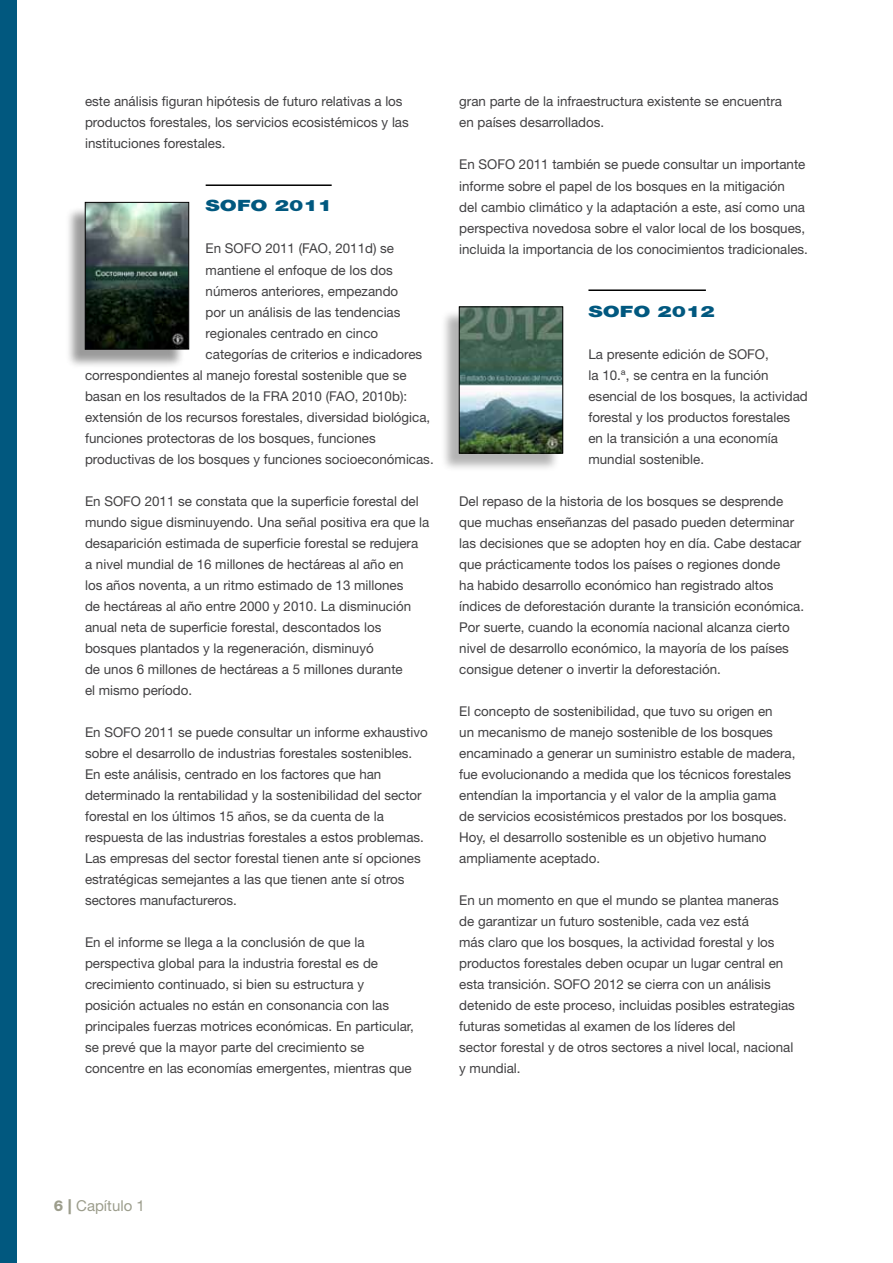
<style>
.page{position:relative;width:893px;height:1263px;background:#fff}
.page>*{position:absolute;margin:0;border:0;box-sizing:border-box;transform-origin:0 0}
.t1{font:900 15.6px "Helvetica Neue LT Std";color:#01587f;scale:1.38 1}
.t2{font:15px "Helvetica Neue LT Std";color:#9c9d8c}
.t3{font:13.5px/21px "Helvetica Neue LT Std";color:#414042}
.s1{font-weight:800}
</style>
<div class="page">
<hr style="left:206px;top:184px;width:126px;height:2px;background:#000">
<hr style="left:588px;top:289px;width:118px;height:2px;background:#000">
<div style="left:440px;top:309px;width:121px;height:163px;background:#000;opacity:.3"></div>
<img style="left:461px;top:309px;width:100px;height:142px">
<div style="left:459px;top:307px;width:104px;height:146px;border:1px solid #000"></div>
<div style="left:65px;top:206px;width:120px;height:163px;background:#000;opacity:.4"></div>
<img style="left:87px;top:204px;width:100px;height:143px">
<div style="left:85px;top:202px;width:104px;height:147px;border:1px solid #000"></div>
<div style="left:0;top:0;width:17px;height:1263px;background:#01587f"></div>
<p class="t3" style="left:85px;top:91px;width:325px">este análisis figuran hipótesis de futuro relativas a los productos forestales, los servicios ecosistémicos y las instituciones forestales.</p>
<p class="t1" style="left:206px;top:197px;width:93px">SOFO 2011</p>
<p class="t3" style="left:206px;top:238px;width:190px">En SOFO 2011 (FAO, 2011d) se</p>
<p class="t3" style="left:206px;top:259px;width:189px">mantiene el enfoque de los dos</p>
<p class="t3" style="left:206px;top:280px;width:194px">números anteriores, empezando</p>
<p class="t3" style="left:206px;top:301px;width:196px">por un análisis de las tendencias</p>
<p class="t3" style="left:206px;top:322px;width:174px">regionales centrado en cinco</p>
<p class="t3" style="left:206px;top:343px;width:218px">categorías de criterios e indicadores</p>
<p class="t3" style="left:85px;top:364px;width:323px">correspondientes al manejo forestal sostenible que se</p>
<p class="t3" style="left:85px;top:385px;width:324px">basan en los resultados de la FRA 2010 (FAO, 2010b):</p>
<p class="t3" style="left:85px;top:406px;width:347px">extensión de los recursos forestales, diversidad biológica,</p>
<p class="t3" style="left:85px;top:427px;width:292px">funciones protectoras de los bosques, funciones</p>
<p class="t3" style="left:85px;top:448px;width:350px">productivas de los bosques y funciones socioeconómicas.</p>
<p class="t3" style="left:85px;top:490px;width:346px">En SOFO 2011 se constata que la superficie forestal del mundo sigue disminuyendo. Una señal positiva era que la desaparición estimada de superficie forestal se redujera<br>a nivel mundial de 16 millones de hectáreas al año en<br>los años noventa, a un ritmo estimado de 13 millones<br>de hectáreas al año entre 2000 y 2010. La disminución anual neta de superficie forestal, descontados los bosques plantados y la regeneración, disminuyó<br>de unos 6 millones de hectáreas a 5 millones durante<br>el mismo período.</p>
<p class="t3" style="left:85px;top:721px;width:344px">En SOFO 2011 se puede consultar un informe exhaustivo sobre el desarrollo de industrias forestales sostenibles.<br>En este análisis, centrado en los factores que han determinado la rentabilidad y la sostenibilidad del sector forestal en los últimos 15 años, se da cuenta de la respuesta de las industrias forestales a estos problemas.<br>Las empresas del sector forestal tienen ante sí opciones estratégicas semejantes a las que tienen ante sí otros sectores manufactureros.</p>
<p class="t3" style="left:85px;top:931px;width:330px">En el informe se llega a la conclusión de que la perspectiva global para la industria forestal es de crecimiento continuado, si bien su estructura y posición actuales no están en consonancia con las principales fuerzas motrices económicas. En particular, se prevé que la mayor parte del crecimiento se concentre en las economías emergentes, mientras que</p>
<p class="t3" style="left:459px;top:91px;width:324px">gran parte de la infraestructura existente se encuentra en países desarrollados.</p>
<p class="t3" style="left:459px;top:154px;width:350px">En SOFO 2011 también se puede consultar un importante informe sobre el papel de los bosques en la mitigación<br>del cambio climático y la adaptación a este, así como una perspectiva novedosa sobre el valor local de los bosques, incluida la importancia de los conocimientos tradicionales.</p>
<p class="t1" style="left:588px;top:302px;width:93px">SOFO 2012</p>
<p class="t3" style="left:588px;top:343px;width:221px">La presente edición de SOFO,<br>la 10.ª, se centra en la función esencial de los bosques, la actividad forestal y los productos forestales en la transición a una economía mundial sostenible.</p>
<p class="t3" style="left:459px;top:490px;width:346px">Del repaso de la historia de los bosques se desprende que muchas enseñanzas del pasado pueden determinar las decisiones que se adopten hoy en día. Cabe destacar que prácticamente todos los países o regiones donde<br>ha habido desarrollo económico han registrado altos índices de deforestación durante la transición económica.<br>Por suerte, cuando la economía nacional alcanza cierto nivel de desarrollo económico, la mayoría de los países consigue detener o invertir la deforestación.</p>
<p class="t3" style="left:459px;top:700px;width:338px">El concepto de sostenibilidad, que tuvo su origen en<br>un mecanismo de manejo sostenible de los bosques encaminado a generar un suministro estable de madera, fue evolucionando a medida que los técnicos forestales entendían la importancia y el valor de la amplia gama<br>de servicios ecosistémicos prestados por los bosques.<br>Hoy, el desarrollo sostenible es un objetivo humano ampliamente aceptado.</p>
<p class="t3" style="left:459px;top:889px;width:337px">En un momento en que el mundo se plantea maneras de garantizar un futuro sostenible, cada vez está<br>más claro que los bosques, la actividad forestal y los productos forestales deben ocupar un lugar central en esta transición. SOFO 2012 se cierra con un análisis detenido de este proceso, incluidas posibles estrategias futuras sometidas al examen de los líderes del<br>sector forestal y de otros sectores a nivel local, nacional y mundial.</p>
<p class="t2" style="left:54px;top:1197px;width:92px"><span class="s1">6 |</span> Capítulo 1</p>
</div>
